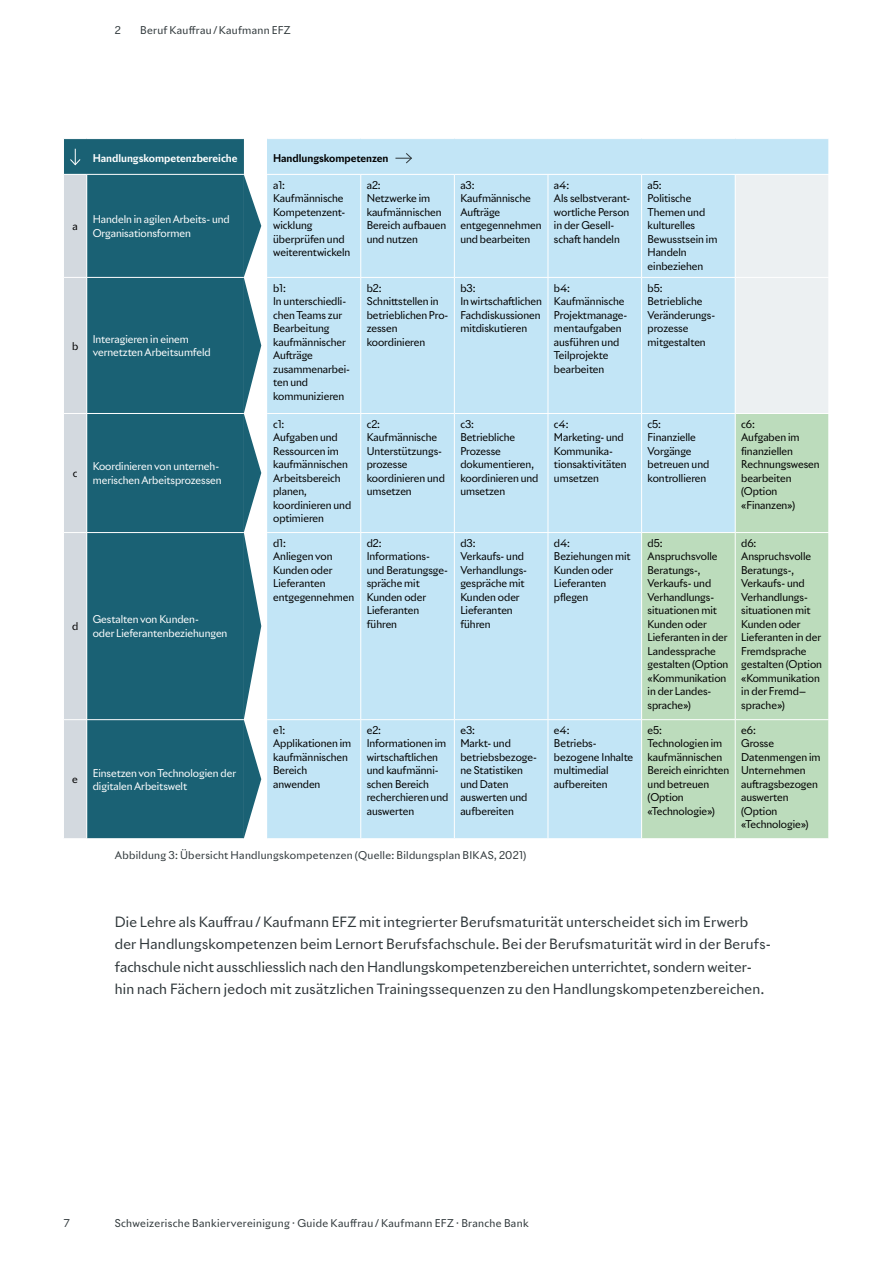
<style>
.page{position:relative;width:893px;height:1263px;background:#fff}
.page>*{position:absolute;margin:0;border:0;box-sizing:border-box;transform-origin:0 0}
.t1{font:13.8px/22.5px "Riviera Nights";letter-spacing:.015em;color:#30383b}
.t2{font:10.5px/13.5px "Riviera Nights";letter-spacing:-.005em;color:#000}
.t3{font:10.5px/13.5px "Riviera Nights";letter-spacing:-.005em;color:#fff}
.t4{font:10.5px "Riviera Nights";letter-spacing:.03em;color:#30383b}
.t5{font:700 10.5px "Riviera Nights";letter-spacing:-.005em;color:#fff}
.t6{font:700 10.5px "Riviera Nights";letter-spacing:-.005em;color:#000}
</style>
<div class="page">
<div style="left:64px;top:139px;width:180px;height:699px;background:#1a6174"></div>
<div style="left:267px;top:139px;width:562px;height:35px;background:#c2e5f6"></div>
<div style="left:267px;top:175px;width:468px;height:663px;background:#c2e5f6"></div>
<div style="left:736px;top:175px;width:92px;height:238px;background:#ecf0f2"></div>
<svg style="left:642px;top:414px;width:186px;height:424px;fill:#bcdcbc"></svg>
<hr style="left:828px;top:139px;width:1px;height:35px;background:#fff">
<hr style="left:87px;top:174px;width:157px;height:1px;background:#fff">
<hr style="left:360px;top:175px;width:1px;height:102px;background:#fff">
<hr style="left:454px;top:175px;width:1px;height:102px;background:#fff">
<hr style="left:548px;top:175px;width:1px;height:102px;background:#fff">
<hr style="left:641px;top:175px;width:1px;height:102px;background:#fff">
<hr style="left:87px;top:277px;width:157px;height:1px;background:#fff">
<hr style="left:267px;top:277px;width:94px;height:1px;background:#fff">
<hr style="left:361px;top:277px;width:93px;height:1px;background:#fff">
<hr style="left:360px;top:278px;width:1px;height:135px;background:#fff">
<hr style="left:454px;top:277px;width:94px;height:1px;background:#fff">
<hr style="left:454px;top:278px;width:1px;height:135px;background:#fff">
<hr style="left:548px;top:277px;width:94px;height:1px;background:#fff">
<hr style="left:548px;top:278px;width:1px;height:135px;background:#fff">
<hr style="left:642px;top:277px;width:93px;height:1px;background:#fff">
<hr style="left:641px;top:278px;width:1px;height:135px;background:#fff">
<hr style="left:735px;top:277px;width:94px;height:1px;background:#fff">
<hr style="left:87px;top:413px;width:157px;height:1px;background:#fff">
<hr style="left:267px;top:413px;width:94px;height:1px;background:#fff">
<hr style="left:361px;top:413px;width:93px;height:1px;background:#fff">
<hr style="left:360px;top:414px;width:1px;height:118px;background:#fff">
<hr style="left:454px;top:413px;width:94px;height:1px;background:#fff">
<hr style="left:454px;top:414px;width:1px;height:118px;background:#fff">
<hr style="left:548px;top:413px;width:94px;height:1px;background:#fff">
<hr style="left:548px;top:414px;width:1px;height:118px;background:#fff">
<hr style="left:642px;top:413px;width:93px;height:1px;background:#fff">
<hr style="left:641px;top:414px;width:1px;height:118px;background:#fff">
<hr style="left:735px;top:414px;width:1px;height:118px;background:#fff">
<hr style="left:360px;top:533px;width:1px;height:186px;background:#fff">
<hr style="left:454px;top:533px;width:1px;height:186px;background:#fff">
<hr style="left:548px;top:533px;width:1px;height:186px;background:#fff">
<hr style="left:641px;top:533px;width:1px;height:186px;background:#fff">
<hr style="left:735px;top:533px;width:1px;height:186px;background:#fff">
<hr style="left:360px;top:720px;width:1px;height:118px;background:#fff">
<hr style="left:454px;top:720px;width:1px;height:118px;background:#fff">
<hr style="left:548px;top:720px;width:1px;height:118px;background:#fff">
<hr style="left:641px;top:720px;width:1px;height:118px;background:#fff">
<hr style="left:735px;top:720px;width:1px;height:118px;background:#fff">
<hr style="left:87px;top:532px;width:157px;height:1px;background:#fff">
<hr style="left:267px;top:532px;width:94px;height:1px;background:#fff">
<hr style="left:361px;top:532px;width:93px;height:1px;background:#fff">
<hr style="left:454px;top:532px;width:94px;height:1px;background:#fff">
<hr style="left:548px;top:532px;width:94px;height:1px;background:#fff">
<hr style="left:642px;top:532px;width:93px;height:1px;background:#fff">
<hr style="left:735px;top:532px;width:94px;height:1px;background:#fff">
<div style="left:64px;top:174px;width:23px;height:665px;background:#d3d9df"></div>
<hr style="left:87px;top:719px;width:157px;height:1px;background:#fff">
<hr style="left:267px;top:719px;width:94px;height:1px;background:#fff">
<hr style="left:361px;top:719px;width:93px;height:1px;background:#fff">
<hr style="left:454px;top:719px;width:94px;height:1px;background:#fff">
<hr style="left:548px;top:719px;width:94px;height:1px;background:#fff">
<hr style="left:642px;top:719px;width:93px;height:1px;background:#fff">
<hr style="left:735px;top:719px;width:94px;height:1px;background:#fff">
<svg style="left:244px;top:175px;width:18px;height:663px"></svg>
<svg style="left:395px;top:153px;width:17px;height:11px"></svg>
<svg style="left:69px;top:149px;width:12px;height:17px"></svg>
<p class="t4" style="left:115px;top:23px;width:8px">2</p>
<p class="t4" style="left:140px;top:23px;width:152px">Beruf Kauffrau / Kaufmann EFZ</p>
<p class="t5" style="left:93px;top:151px;width:146px">Handlungskompetenzbereiche</p>
<p class="t6" style="left:273px;top:151px;width:117px">Handlungskompetenzen</p>
<p class="t2" style="left:72px;top:219px;width:7px">a</p>
<p class="t3" style="left:93px;top:212px;width:139px">Handeln in agilen Arbeits- und<br>Organisationsformen</p>
<p class="t2" style="left:72px;top:339px;width:8px">b</p>
<p class="t3" style="left:93px;top:332px;width:120px">Interagieren in einem vernetzten Arbeitsumfeld</p>
<p class="t2" style="left:73px;top:466px;width:6px">c</p>
<p class="t3" style="left:93px;top:460px;width:130px">Koordinieren von unterneh&shy;merischen Arbeitsprozessen</p>
<p class="t2" style="left:72px;top:619px;width:8px">d</p>
<p class="t3" style="left:93px;top:613px;width:136px">Gestalten von Kunden-<br>oder Lieferantenbeziehungen</p>
<p class="t2" style="left:72px;top:772px;width:7px">e</p>
<p class="t3" style="left:93px;top:766px;width:145px">Einsetzen von Technologien der digitalen Arbeitswelt</p>
<p class="t2" style="left:273px;top:178px;width:79px">a1:<br>Kaufmännische<br>Kompetenzent&shy;wicklung überprüfen und weiterentwickeln</p>
<p class="t2" style="left:367px;top:178px;width:81px">a2:<br>Netzwerke im kaufmännischen<br>Bereich aufbauen und nutzen</p>
<p class="t2" style="left:460px;top:178px;width:83px">a3:<br>Kaufmännische<br>Aufträge entgegennehmen und bearbeiten</p>
<p class="t2" style="left:554px;top:178px;width:78px">a4:<br>Als selbstverant&shy;wortliche Person in der Gesell&shy;schaft handeln</p>
<p class="t2" style="left:648px;top:178px;width:71px">a5:<br>Politische<br>Themen und kulturelles<br>Bewusstsein im<br>Handeln einbeziehen</p>
<p class="t2" style="left:273px;top:281px;width:78px">b1:<br>In unterschiedli&shy;chen Teams zur<br>Bearbeitung kaufmännischer<br>Aufträge zusammenarbei&shy;ten und kommunizieren</p>
<p class="t2" style="left:367px;top:281px;width:83px">b2:<br>Schnittstellen in betrieblichen Pro&shy;zessen koordinieren</p>
<p class="t2" style="left:460px;top:281px;width:83px">b3:<br>In wirtschaftlichen<br>Fachdiskussionen mitdiskutieren</p>
<p class="t2" style="left:554px;top:281px;width:75px">b4:<br>Kaufmännische<br>Projektmanage&shy;mentaufgaben ausführen und<br>Teilprojekte bearbeiten</p>
<p class="t2" style="left:648px;top:281px;width:69px">b5:<br>Betriebliche<br>Veränderungs&shy;prozesse mitgestalten</p>
<p class="t2" style="left:273px;top:417px;width:80px">c1:<br>Aufgaben und<br>Ressourcen im kaufmännischen<br>Arbeitsbereich planen, koordinieren und optimieren</p>
<p class="t2" style="left:367px;top:417px;width:80px">c2:<br>Kaufmännische<br>Unterstützungs&shy;prozesse koordinieren und umsetzen</p>
<p class="t2" style="left:460px;top:417px;width:80px">c3:<br>Betriebliche<br>Prozesse dokumentieren, koordinieren und umsetzen</p>
<p class="t2" style="left:554px;top:417px;width:74px">c4:<br>Marketing- und<br>Kommunika&shy;tionsaktivitäten umsetzen</p>
<p class="t2" style="left:648px;top:417px;width:63px">c5:<br>Finanzielle<br>Vorgänge betreuen und kontrollieren</p>
<p class="t2" style="left:741px;top:417px;width:80px">c6:<br>Aufgaben im finanziellen<br>Rechnungswesen bearbeiten (Option «Finanzen»)</p>
<p class="t2" style="left:273px;top:536px;width:83px">d1:<br>Anliegen von<br>Kunden oder<br>Lieferanten entgegennehmen</p>
<p class="t2" style="left:367px;top:536px;width:83px">d2:<br>Informations&shy;und Beratungsge&shy;spräche mit<br>Kunden oder<br>Lieferanten führen</p>
<p class="t2" style="left:460px;top:536px;width:67px">d3:<br>Verkaufs- und<br>Verhandlungs&shy;gespräche mit<br>Kunden oder<br>Lieferanten führen</p>
<p class="t2" style="left:554px;top:536px;width:78px">d4:<br>Beziehungen mit<br>Kunden oder<br>Lieferanten pflegen</p>
<p class="t2" style="left:648px;top:536px;width:82px">d5:<br>Anspruchsvolle<br>Beratungs-,<br>Verkaufs- und<br>Verhandlungs&shy;situationen mit<br>Kunden oder<br>Lieferanten in der<br>Landessprache gestalten (Option «Kommunikation in der Landes&shy;sprache»)</p>
<p class="t2" style="left:741px;top:536px;width:82px">d6:<br>Anspruchsvolle<br>Beratungs-,<br>Verkaufs- und<br>Verhandlungs&shy;situationen mit<br>Kunden oder<br>Lieferanten in der<br>Fremdsprache gestalten (Option «Kommunikation in der Fremd— sprache»)</p>
<p class="t2" style="left:273px;top:723px;width:80px">e1:<br>Applikationen im kaufmännischen<br>Bereich anwenden</p>
<p class="t2" style="left:367px;top:723px;width:83px">e2:<br>Informationen im wirtschaftlichen und kaufmänni&shy;schen Bereich recherchieren und auswerten</p>
<p class="t2" style="left:460px;top:723px;width:78px">e3:<br>Markt- und betriebsbezoge&shy;ne Statistiken und Daten auswerten und aufbereiten</p>
<p class="t2" style="left:554px;top:723px;width:81px">e4:<br>Betriebs&shy;bezogene Inhalte multimedial aufbereiten</p>
<p class="t2" style="left:648px;top:723px;width:83px">e5:<br>Technologien im kaufmännischen<br>Bereich einrichten und betreuen (Option «Technologie»)</p>
<p class="t2" style="left:741px;top:723px;width:81px">e6:<br>Grosse<br>Datenmengen im<br>Unternehmen auftragsbezogen auswerten (Option «Technologie»)</p>
<p class="t4" style="left:115px;top:848px;width:413px">Abbildung 3: Übersicht Handlungskompetenzen (Quelle: Bildungsplan BIKAS, 2021)</p>
<p class="t1" style="left:115px;top:910px;width:658px">Die Lehre als Kauffrau / Kaufmann EFZ mit integrierter Berufsmaturität unterscheidet sich im Erwerb der Handlungskompetenzen beim Lernort Berufsfachschule. Bei der Berufsmaturität wird in der Berufs&shy;fachschule nicht ausschliesslich nach den Handlungskompetenzbereichen unterrichtet, sondern weiter - hin nach Fächern jedoch mit zusätzlichen Trainingssequenzen zu den Handlungskompetenzbereichen.</p>
<p class="t4" style="left:64px;top:1217px;width:8px">7</p>
<p class="t4" style="left:115px;top:1217px;width:415px">Schweizerische Bankiervereinigung · Guide Kauffrau / Kaufmann EFZ · Branche Bank</p>
</div>
